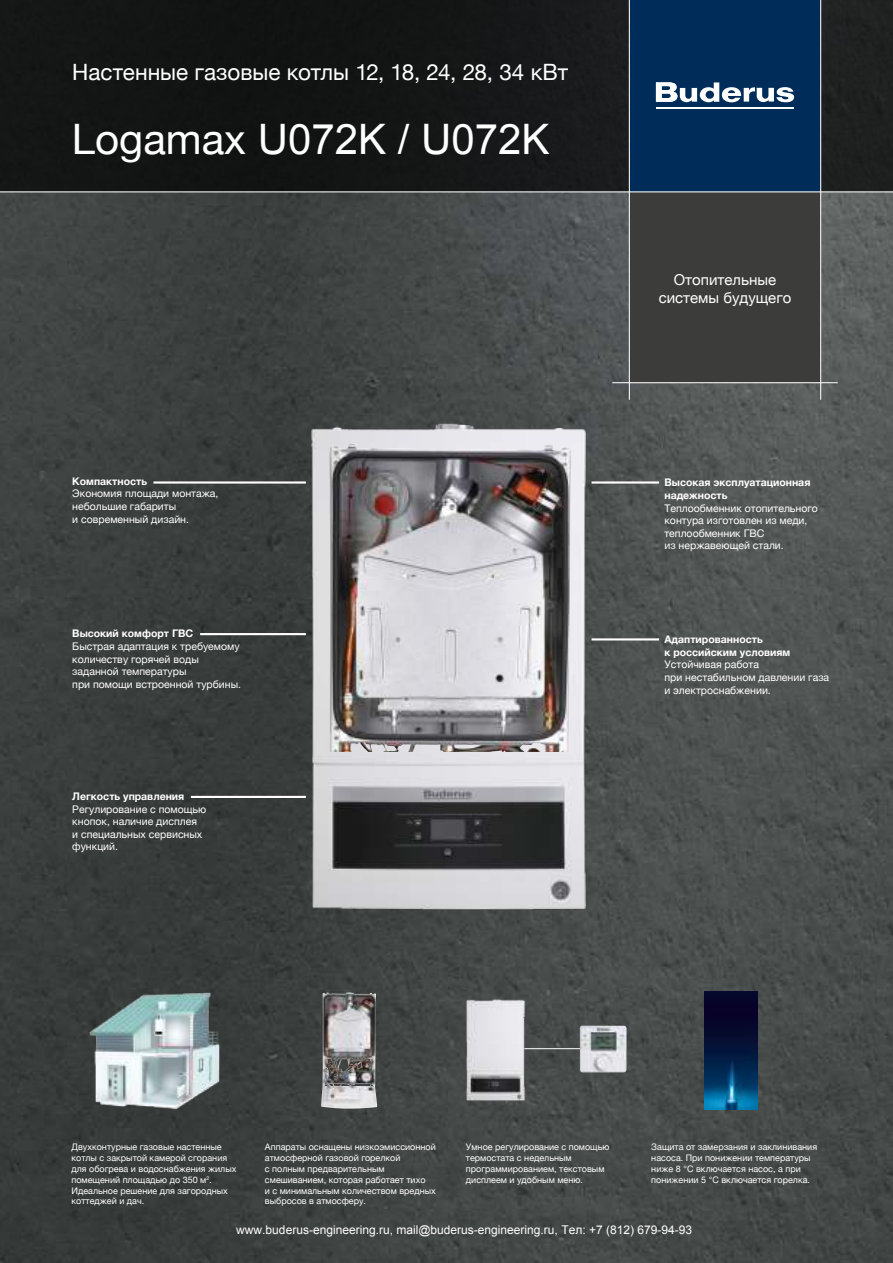
<style>
.page{position:relative;width:893px;height:1263px;background:#fff}
.page>*{position:absolute;margin:0;border:0;box-sizing:border-box;transform-origin:0 0}
.t1{font:42px "Arial";color:#fff}
.t2{font:22.5px "Helvetica Neue";color:#fff}
.t3{font:15px/18px "Helvetica Neue";color:#fff;text-align:center}
.t4{font:12px "Arial";color:#fff}
.t5{font:10.5px/12.6px "Helvetica Neue";color:#fff}
.t6{font:700 10.5px/12.6px "Helvetica Neue";color:#fff}
.t7{font:9px/10.8px "Helvetica Neue";color:#fff}
.s1{font-family:"Helvetica Neue"}
</style>
<div class="page">
<img style="left:0;top:192px;width:893px;height:1071px">
<div style="left:0;top:0;width:893px;height:191px;background:#141515"></div>
<div style="left:629px;top:191px;width:192px;height:192px;background:#3c3c3b"></div>
<div style="left:629px;top:0;width:192px;height:191px;background:#002c59"></div>
<hr style="left:656px;top:107px;width:137px;height:2px;background:#fff">
<svg style="left:656px;top:82px;width:138px;height:20px"></svg>
<hr style="left:629px;top:0;width:1px;height:400px;background:#fff">
<hr style="left:820px;top:0;width:1px;height:400px;background:#fff">
<hr style="left:612px;top:382px;width:226px;height:1px;background:#fff">
<hr style="left:0;top:191px;width:893px;height:1px;background:#fff">
<img style="left:306px;top:420px;width:285px;height:494px">
<img style="left:329px;top:443px;width:171px;height:309px">
<hr style="left:153px;top:481px;width:153px;height:3px;background:#fff">
<hr style="left:591px;top:481px;width:68px;height:3px;background:#fff">
<hr style="left:591px;top:638px;width:68px;height:2px;background:#fff">
<hr style="left:200px;top:633px;width:106px;height:2px;background:#fff">
<hr style="left:191px;top:796px;width:115px;height:2px;background:#fff">
<img style="left:84px;top:990px;width:143px;height:124px">
<img style="left:321px;top:992px;width:56px;height:117px">
<img style="left:705px;top:991px;width:53px;height:118px">
<hr style="left:519px;top:1048px;width:66px;height:1px;background:#fff">
<img style="left:580px;top:1025px;width:46px;height:47px">
<img style="left:466px;top:998px;width:59px;height:104px">
<h2 class="t2" style="left:72px;top:56px;width:497px">Hacтенные газовые котлы 12, 18, 24, 28, 34 кВт</h2>
<h1 class="t1" style="left:72px;top:112px;width:479px"><span class="s1">Logamax</span> U072K / U072K</h1>
<p class="t6" style="left:72px;top:475px;width:76px">Компактность</p>
<p class="t5" style="left:72px;top:488px;width:148px">Экономия площади монтажа, небольшие габариты<br>и современный дизайн.</p>
<p class="t6" style="left:72px;top:627px;width:122px">Высокий комфорт ГВС</p>
<p class="t5" style="left:72px;top:640px;width:170px">Быстрая адаптация к требуемому количеству горячей воды заданной температуры<br>при помощи встроенной турбины.</p>
<p class="t6" style="left:72px;top:790px;width:114px">Легкость управления</p>
<p class="t5" style="left:72px;top:803px;width:136px">Регулирование с помощью кнопок, наличие дисплея<br>и специальных сервисных функций.</p>
<h3 class="t3" style="left:659px;top:272px;width:134px">Отопительные системы будущего</h3>
<p class="t6" style="left:664px;top:476px;width:147px">Высокая эксплуатационная надежность</p>
<p class="t5" style="left:664px;top:502px;width:155px">Теплообменник отопительного контура изготовлен из меди, теплообменник ГВС<br>из нержавеющей стали.</p>
<p class="t6" style="left:664px;top:633px;width:127px">Адаптированность<br>к российским условиям</p>
<p class="t5" style="left:664px;top:659px;width:166px">Устойчивая работа<br>при нестабильном давлении газа и электроснабжении.</p>
<p class="t7" style="left:72px;top:1142px;width:166px">Двухконтурные газовые настенные котлы с закрытой камерой сгорания для обогрева и водоснабжения жилых помещений площадью до 350 м<sup>2</sup>.<br>Идеальное решение для загородных коттеджей и дач.</p>
<p class="t7" style="left:265px;top:1142px;width:172px">Аппараты оснащены низкоэмиссионной атмосферной газовой горелкой<br>с полным предварительным смешиванием, которая работает тихо<br>и с минимальным количеством вредных выбросов в атмосферу.</p>
<p class="t7" style="left:466px;top:1142px;width:145px">Умное регулирование с помощью термостата с недельным программированием, текстовым дисплеем и удобным меню.</p>
<p class="t7" style="left:651px;top:1142px;width:167px">Защита от замерзания и заклинивания насоса. При понижении температуры ниже 8 °С включается насос, а при понижении 5 °С включается горелка.</p>
<h3 class="t4" style="left:236px;top:1222px;width:457px">www.buderus-engineering.ru, mail@buderus-engineering.ru, Тел: +7 (812) 679-94-93</h3>
</div>
